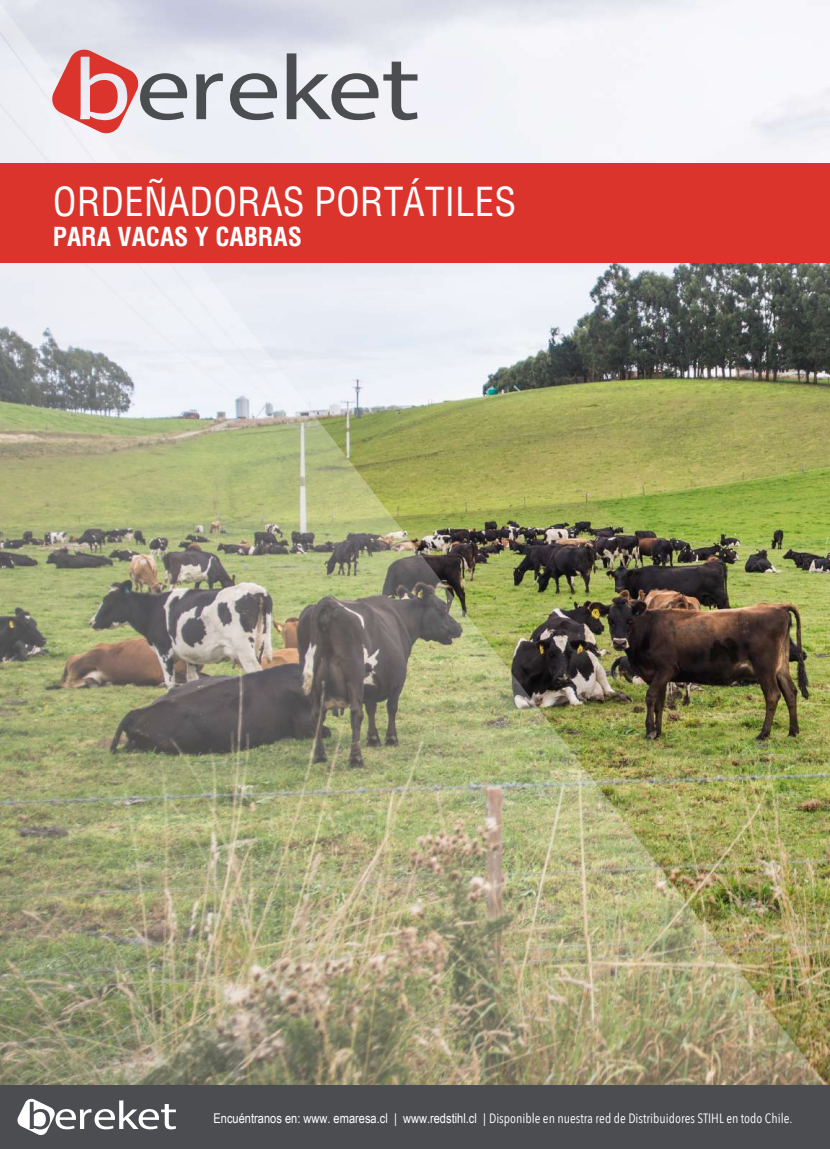
<style>
.page{position:relative;width:830px;height:1149px;background:#fff}
.page>*{position:absolute;margin:0;border:0;box-sizing:border-box;transform-origin:0 0}
.t1{font:condensed 39px "Helvetica";color:#fff}
.t2{font:700 condensed 25.5px "Helvetica";color:#fff}
.t3{font:13.5px "Avenir Next Condensed";color:#fff}
.s1{font-family:"Arial Narrow"}
</style>
<div class="page">
<img style="left:0;top:1px;width:824px;height:1084px">
<svg style="left:50px;top:47px;width:137px;height:88px;background:#d7a7a9"></svg>
<svg style="left:196px;top:73px;width:27px;height:46px"></svg>
<svg style="left:230px;top:73px;width:47px;height:47px;background:#a1a3a8"></svg>
<svg style="left:286px;top:53px;width:131px;height:67px"></svg>
<div style="left:0;top:163px;width:829px;height:100px;background:#db342c"></div>
<div style="left:0;top:1085px;width:829px;height:63px;background:#4b4d50"></div>
<svg style="left:17px;top:1098px;width:159px;height:37px"></svg>
<h1 class="t1" style="left:53px;top:176px;width:464px">ORDEÑADORAS PORTÁTILES</h1>
<h2 class="t2" style="left:53px;top:220px;width:250px">PARA VACAS Y CABRAS</h2>
<p class="t3" style="left:213px;top:1105px;width:580px"><span class="s1">Encuéntranos en: www. emaresa.cl | www.redstihl.cl |</span> Disponible en nuestra red de Distribuidores STIHL en todo Chile.</p>
</div>
